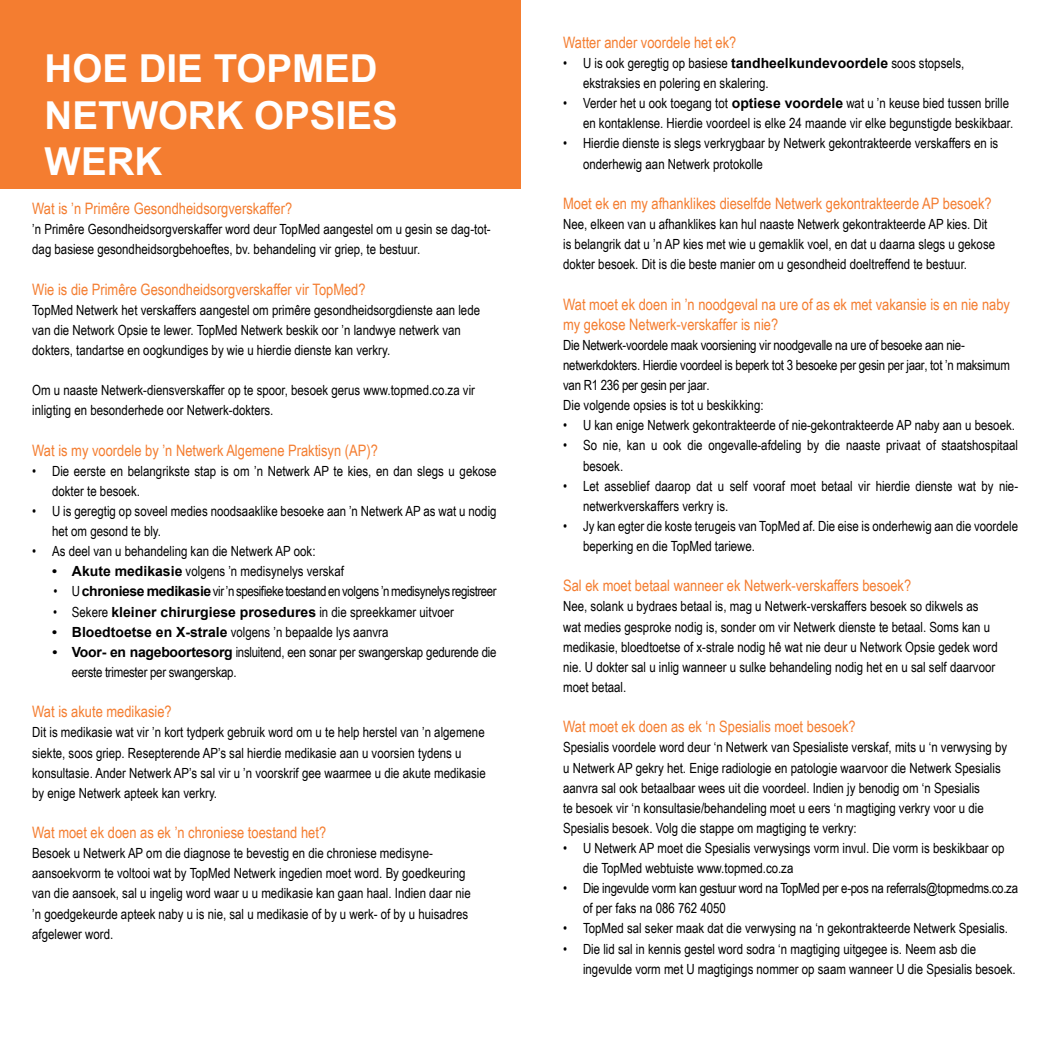
<style>
.page{position:relative;width:1042px;height:1042px;background:#fff}
.page>*{position:absolute;margin:0;border:0;box-sizing:border-box;transform-origin:0 0}
.t1{font:700 38.5px/46.2px "Arial";color:#fff}
.t2{font:15.75px/20.1px "Arial Narrow";color:#f47d30}
.t3{font:14px/20.1px "Arial Narrow";color:#000}
.t4{font:14px/20.1px "Arial Narrow";letter-spacing:-.02em;color:#000}
.t5{font:14px "Arial Narrow";letter-spacing:-.03em;color:#000}
.s1{font-family:"Arial";font-weight:700}
</style>
<div class="page">
<div style="left:0;top:0;width:521px;height:189px;background:#f47d30"></div>
<h1 class="t1" style="left:45px;top:47px;width:354px">HOE DIE TOPMED<br>NETWORK OPSIES<br>WERK</h1>
<p class="t2" style="left:32px;top:198px;width:261px">Wat is ’n Primêre Gesondheidsorgverskaffer?</p>
<p class="t3" style="left:32px;top:219px;width:460px">’n Primêre Gesondheidsorgverskaffer word deur TopMed aangestel om u gesin se dag-tot&shy;dag basiese gesondheidsorgbehoeftes, bv. behandeling vir griep, te bestuur.</p>
<p class="t2" style="left:32px;top:278px;width:335px">Wie is die Primêre Gesondheidsorgverskaffer vir TopMed?</p>
<p class="t3" style="left:32px;top:299px;width:449px">TopMed Netwerk het verskaffers aangestel om primêre gesondheidsorgdienste aan lede van die Network Opsie te lewer. TopMed Netwerk beskik oor ’n landwye netwerk van dokters, tandartse en oogkundiges by wie u hierdie dienste kan verkry.</p>
<p class="t3" style="left:32px;top:380px;width:444px">Om u naaste Netwerk-diensverskaffer op te spoor, besoek gerus www.topmed.co.za vir inligting en besonderhede oor Netwerk-dokters.</p>
<p class="t2" style="left:32px;top:439px;width:347px">Wat is my voordele by ’n Netwerk Algemene Praktisyn (AP)?</p>
<p class="t3" style="left:52px;top:460px;width:446px;text-indent:-20px">• Die eerste en belangrikste stap is om ’n Netwerk AP te kies, en dan slegs u gekose dokter te besoek.</p>
<p class="t3" style="left:52px;top:500px;width:446px;text-indent:-20px">• U is geregtig op soveel medies noodsaaklike besoeke aan ’n Netwerk AP as wat u nodig het om gesond te bly.</p>
<p class="t3" style="left:32px;top:541px;width:285px">• As deel van u behandeling kan die Netwerk AP ook:</p>
<p class="t3" style="left:52px;top:561px;width:293px"><span class="s1">• Akute medikasie</span> volgens ’n medisynelys verskaf</p>
<p class="t5" style="left:53px;top:581px;width:445px">• U <span class="s1">chroniese medikasie</span> vir ’n spesifieke toestand en volgens ’n medisynelys registreer</p>
<p class="t3" style="left:53px;top:601px;width:402px">• Sekere <span class="s1">kleiner chirurgiese prosedures</span> in die spreekkamer uitvoer</p>
<p class="t3" style="left:52px;top:621px;width:338px"><span class="s1">• Bloedtoetse en X-strale</span> volgens ’n bepaalde lys aanvra</p>
<p class="t4" style="left:72px;top:641px;width:426px;text-indent:-20px"><span class="s1">• Voor- en nageboortesorg</span> insluitend, een sonar per swangerskap gedurende die eerste trimester per swangerskap.</p>
<p class="t2" style="left:32px;top:701px;width:141px">Wat is akute medikasie?</p>
<p class="t3" style="left:32px;top:722px;width:455px">Dit is medikasie wat vir ’n kort tydperk gebruik word om u te help herstel van ’n algemene siekte, soos griep. Resepterende AP’s sal hierdie medikasie aan u voorsien tydens u konsultasie. Ander Netwerk AP’s sal vir u ’n voorskrif gee waarmee u die akute medikasie by enige Netwerk apteek kan verkry.</p>
<p class="t2" style="left:32px;top:822px;width:295px">Wat moet ek doen as ek ’n chroniese toestand het?</p>
<p class="t3" style="left:32px;top:842px;width:440px">Besoek u Netwerk AP om die diagnose te bevestig en die chroniese medisyne&shy;aansoekvorm te voltooi wat by TopMed Netwerk ingedien moet word. By goedkeuring van die aansoek, sal u ingelig word waar u u medikasie kan gaan haal. Indien daar nie ’n goedgekeurde apteek naby u is nie, sal u medikasie of by u werk- of by u huisadres afgelewer word.</p>
<p class="t2" style="left:563px;top:32px;width:175px">Watter ander voordele het ek?</p>
<p class="t3" style="left:583px;top:52px;width:383px;text-indent:-20px">• U is ook geregtig op basiese <span class="s1">tandheelkundevoordele</span> soos stopsels, ekstraksies en polering en skalering.</p>
<p class="t3" style="left:583px;top:93px;width:432px;text-indent:-20px">• Verder het u ook toegang tot <span class="s1">optiese voordele</span> wat u ’n keuse bied tussen brille en kontaklense. Hierdie voordeel is elke 24 maande vir elke begunstigde beskikbaar.</p>
<p class="t3" style="left:583px;top:133px;width:417px;text-indent:-20px">• Hierdie dienste is slegs verkrygbaar by Netwerk gekontrakteerde verskaffers en is onderhewig aan Netwerk protokolle</p>
<p class="t2" style="left:563px;top:193px;width:430px">Moet ek en my afhanklikes dieselfde Netwerk gekontrakteerde AP besoek?</p>
<p class="t3" style="left:563px;top:213px;width:433px">Nee, elkeen van u afhanklikes kan hul naaste Netwerk gekontrakteerde AP kies. Dit is belangrik dat u ’n AP kies met wie u gemaklik voel, en dat u daarna slegs u gekose dokter besoek. Dit is die beste manier om u gesondheid doeltreffend te bestuur.</p>
<p class="t2" style="left:563px;top:293px;width:448px">Wat moet ek doen in ’n noodgeval na ure of as ek met vakansie is en nie naby my gekose Netwerk-verskaffer is nie?</p>
<p class="t4" style="left:563px;top:334px;width:448px">Die Netwerk-voordele maak voorsiening vir noodgevalle na ure of besoeke aan nie&shy;netwerkdokters. Hierdie voordeel is beperk tot 3 besoeke per gesin per jaar, tot ’n maksimum van R1 236 per gesin per jaar.<br>Die volgende opsies is tot u beskikking:</p>
<p class="t3" style="left:563px;top:415px;width:453px">• U kan enige Netwerk gekontrakteerde of nie-gekontrakteerde AP naby aan u besoek.</p>
<p class="t3" style="left:583px;top:435px;width:437px;text-indent:-20px">• So nie, kan u ook die ongevalle-afdeling by die naaste privaat of staatshospitaal besoek.</p>
<p class="t3" style="left:583px;top:475px;width:437px;text-indent:-20px">• Let asseblief daarop dat u self vooraf moet betaal vir hierdie dienste wat by nie&shy;netwerkverskaffers verkry is.</p>
<p class="t3" style="left:583px;top:515px;width:436px;text-indent:-20px">• Jy kan egter die koste terugeis van TopMed af. Die eise is onderhewig aan die voordele beperking en die TopMed tariewe.</p>
<p class="t2" style="left:563px;top:575px;width:349px">Sal ek moet betaal wanneer ek Netwerk-verskaffers besoek?</p>
<p class="t3" style="left:563px;top:596px;width:436px">Nee, solank u bydraes betaal is, mag u Netwerk-verskaffers besoek so dikwels as wat medies gesproke nodig is, sonder om vir Netwerk dienste te betaal. Soms kan u medikasie, bloedtoetse of x-strale nodig hê wat nie deur u Network Opsie gedek word nie. U dokter sal u inlig wanneer u sulke behandeling nodig het en u sal self daarvoor moet betaal.</p>
<p class="t2" style="left:563px;top:716px;width:294px">Wat moet ek doen as ek ‘n Spesialis moet besoek?</p>
<p class="t3" style="left:563px;top:737px;width:446px">Spesialis voordele word deur ‘n Netwerk van Spesialiste verskaf, mits u ‘n verwysing by u Netwerk AP gekry het. Enige radiologie en patologie waarvoor die Netwerk Spesialis aanvra sal ook betaalbaar wees uit die voordeel. Indien jy benodig om ‘n Spesialis<br>te besoek vir ‘n konsultasie/behandeling moet u eers ‘n magtiging verkry voor u die Spesialis besoek. Volg die stappe om magtiging te verkry:</p>
<p class="t3" style="left:583px;top:837px;width:423px;text-indent:-20px">• U Netwerk AP moet die Spesialis verwysings vorm invul. Die vorm is beskikbaar op die TopMed webtuiste www.topmed.co.za</p>
<p class="t4" style="left:583px;top:878px;width:436px;text-indent:-20px">• Die ingevulde vorm kan gestuur word na TopMed per e-pos na referrals@topmedms.co.za of per faks na 086 762 4050</p>
<p class="t3" style="left:563px;top:918px;width:446px">• TopMed sal seker maak dat die verwysing na ‘n gekontrakteerde Netwerk Spesialis.</p>
<p class="t3" style="left:583px;top:938px;width:434px;text-indent:-20px">• Die lid sal in kennis gestel word sodra ‘n magtiging uitgegee is. Neem asb die ingevulde vorm met U magtigings nommer op saam wanneer U die Spesialis besoek.</p>
</div>
